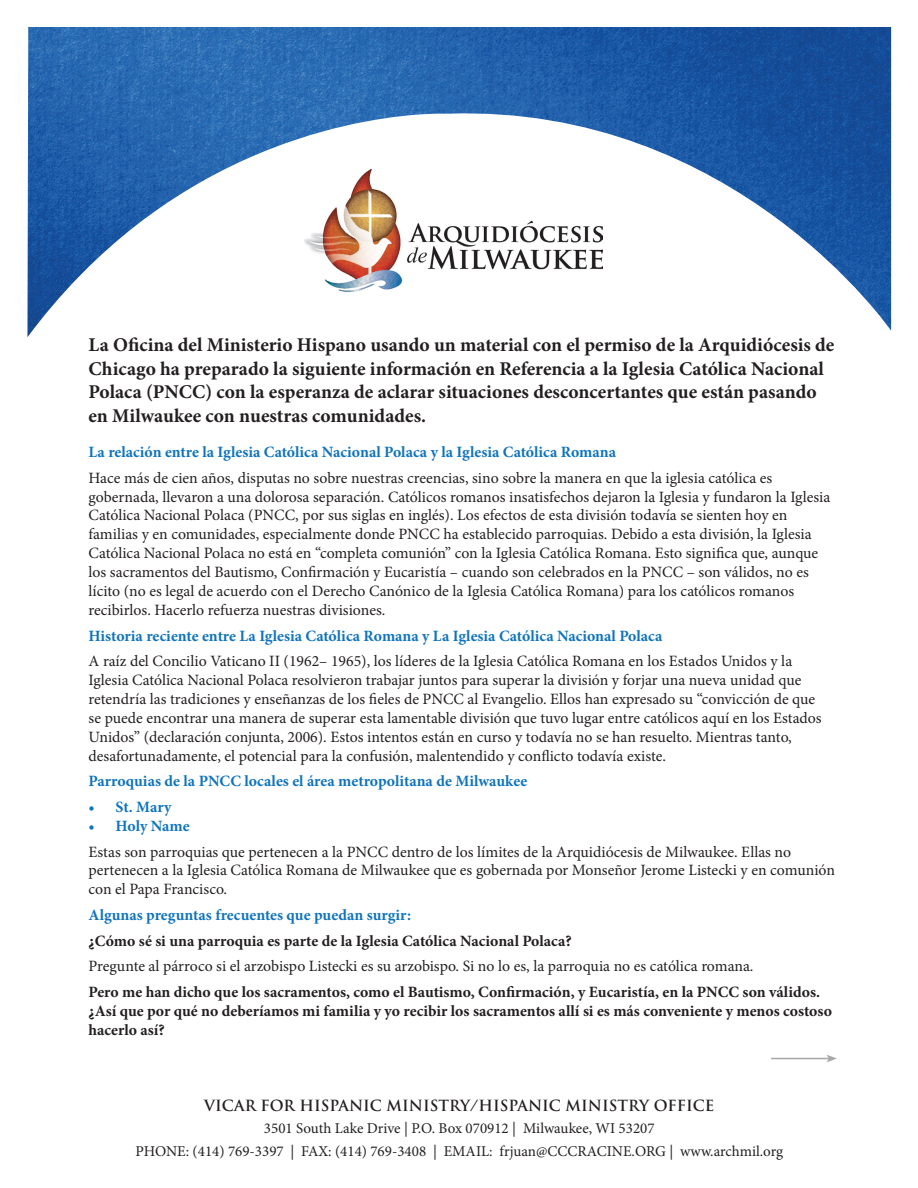
<style>
.page{position:relative;width:918px;height:1188px;background:#fff}
.page>*{position:absolute;margin:0;border:0;box-sizing:border-box;transform-origin:0 0}
.t1{font:700 19.5px/23.4px "Minion Pro";color:#231f20}
.t2{font:15.75px/18.9px "Minion Pro";color:#231f20}
.t3{font:700 15.75px "Minion Pro";color:#1074bc}
.t4{font:700 15.75px/18.9px "Minion Pro";color:#231f20}
.t5{font:15px "Minion Pro";color:#231f20}
.t6{font:700 15px "Trajan Pro";color:#231f20}
</style>
<div class="page">
<img style="left:27px;top:27px;width:864px;height:310px">
<hr style="left:771px;top:1058px;width:58px;height:1px;background:#76787b">
<svg style="left:826px;top:1055px;width:11px;height:7px"></svg>
<p class="t1" style="left:89px;top:333px;width:747px">La Oficina del Ministerio Hispano usando un material con el permiso de la Arquidiócesis de Chicago ha preparado la siguiente información en Referencia a la Iglesia Católica Nacional Polaca (PNCC) con la esperanza de aclarar situaciones desconcertantes que están pasando en Milwaukee con nuestras comunidades.</p>
<p class="t3" style="left:89px;top:441px;width:529px">La relación entre la Iglesia Católica Nacional Polaca y la Iglesia Católica Romana</p>
<p class="t2" style="left:89px;top:468px;width:743px">Hace más de cien años, disputas no sobre nuestras creencias, sino sobre la manera en que la iglesia católica es gobernada, llevaron a una dolorosa separación. Católicos romanos insatisfechos dejaron la Iglesia y fundaron la Iglesia Católica Nacional Polaca (PNCC, por sus siglas en inglés). Los efectos de esta división todavía se sienten hoy en familias y en comunidades, especialmente donde PNCC ha establecido parroquias. Debido a esta división, la Iglesia Católica Nacional Polaca no está en “completa comunión” con la Iglesia Católica Romana. Esto significa que, aunque los sacramentos del Bautismo, Confirmación y Eucaristía – cuando son celebrados en la PNCC – son válidos, no es lícito (no es legal de acuerdo con el Derecho Canónico de la Iglesia Católica Romana) para los católicos romanos recibirlos. Hacerlo refuerza nuestras divisiones.</p>
<p class="t3" style="left:89px;top:624px;width:575px">Historia reciente entre La Iglesia Católica Romana y La Iglesia Católica Nacional Polaca</p>
<p class="t2" style="left:89px;top:652px;width:735px">A raíz del Concilio Vaticano II (1962– 1965), los líderes de la Iglesia Católica Romana en los Estados Unidos y la Iglesia Católica Nacional Polaca resolvieron trabajar juntos para superar la división y forjar una nueva unidad que retendría las tradiciones y enseñanzas de los fieles de PNCC al Evangelio. Ellos han expresado su “convicción de que se puede encontrar una manera de superar esta lamentable división que tuvo lugar entre católicos aquí en los Estados Unidos” (declaración conjunta, 2006). Estos intentos están en curso y todavía no se han resuelto. Mientras tanto, desafortunadamente, el potencial para la confusión, malentendido y conflicto todavía existe.</p>
<p class="t3" style="left:89px;top:770px;width:440px">Parroquias de la PNCC locales el área metropolitana de Milwaukee</p>
<p class="t3" style="left:89px;top:796px;width:85px">• St. Mary</p>
<p class="t3" style="left:89px;top:815px;width:103px">• Holy Name</p>
<p class="t2" style="left:89px;top:842px;width:748px">Estas son parroquias que pertenecen a la PNCC dentro de los límites de la Arquidiócesis de Milwaukee. Ellas no pertenecen a la Iglesia Católica Romana de Milwaukee que es gobernada por Monseñor Jerome Listecki y en comunión con el Papa Francisco.</p>
<p class="t3" style="left:89px;top:904px;width:324px">Algunas preguntas frecuentes que puedan surgir:</p>
<p class="t4" style="left:89px;top:931px;width:485px">¿Cómo sé si una parroquia es parte de la Iglesia Católica Nacional Polaca?</p>
<p class="t2" style="left:89px;top:957px;width:666px">Pregunte al párroco si el arzobispo Listecki es su arzobispo. Si no lo es, la parroquia no es católica romana.</p>
<p class="t4" style="left:89px;top:982px;width:745px">Pero me han dicho que los sacramentos, como el Bautismo, Confirmación, y Eucaristía, en la PNCC son válidos. ¿Así que por qué no deberíamos mi familia y yo recibir los sacramentos allí si es más conveniente y menos costoso hacerlo así?</p>
<p class="t6" style="left:204px;top:1096px;width:512px">VICAR FOR HISPANIC MINISTRY/HISPANIC MINISTRY OFFICE</p>
<p class="t5" style="left:264px;top:1118px;width:392px">3501 South Lake Drive | P.O. Box 070912 | Milwaukee, WI 53207</p>
<p class="t5" style="left:135px;top:1141px;width:649px">PHONE: (414) 769-3397 | FAX: (414) 769-3408 | EMAIL: frjuan@CCCRACINE.ORG | www.archmil.org</p>
</div>
